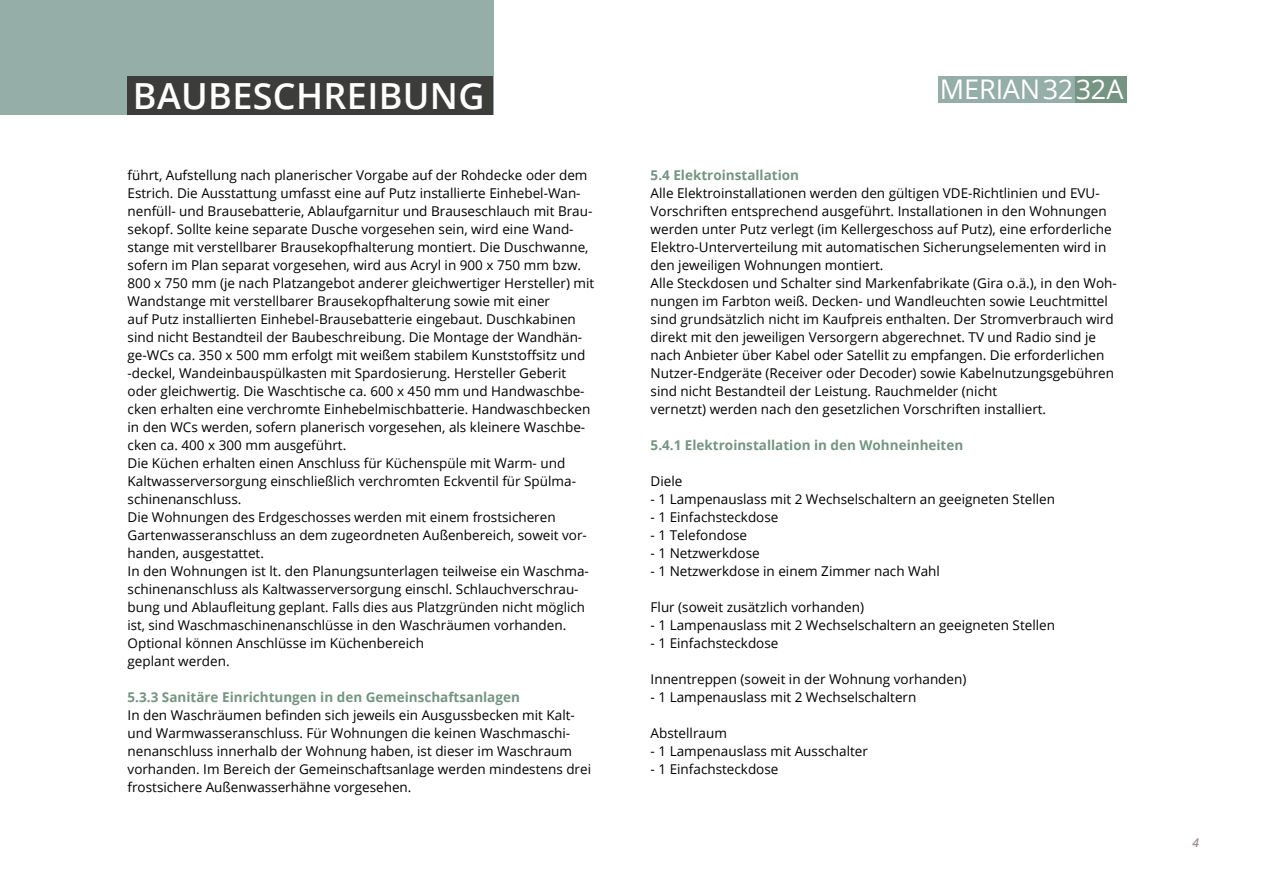
<style>
.page{position:relative;width:1263px;height:893px;background:#fff}
.page>*{position:absolute;margin:0;border:0;box-sizing:border-box;transform-origin:0 0}
.t1{font:600 36px "Open Sans";letter-spacing:.01em;color:#fff}
.t2{font:300 36px "Open Sans";letter-spacing:.01em;color:#fff}
.t3{font:27px "Open Sans";color:#fff}
.t4{font:13.5px/18px "Open Sans";color:#000}
.t5{font:700 13.5px "Open Sans";color:#759582}
.t6{font:italic 600 12px "Open Sans";color:#9b928e}
</style>
<div class="page">
<div style="left:938px;top:77px;width:137px;height:26px;background:#95afa8"></div>
<div style="left:1075px;top:77px;width:52px;height:26px;background:#759582"></div>
<div style="left:0;top:0;width:493px;height:115px;background:#95afa8"></div>
<div style="left:128px;top:77px;width:365px;height:38px;background:#3c3c3b"></div>
<h1 class="t1" style="left:133px;top:71px;width:353px">BAUBESCHREIBUNG</h1>
<h2 class="t3" style="left:940px;top:71px;width:186px">MERIAN3232A</h2>
<h1 class="t2" style="left:133px;top:71px;width:224px">WOHNUNG 1</h1>
<p class="t4" style="left:128px;top:166px;width:468px">führt, Aufstellung nach planerischer Vorgabe auf der Rohdecke oder dem Estrich. Die Ausstattung umfasst eine auf Putz installierte Einhebel-Wan&shy;nenfüll- und Brausebatterie, Ablaufgarnitur und Brauseschlauch mit Brau&shy;sekopf. Sollte keine separate Dusche vorgesehen sein, wird eine Wand&shy;stange mit verstellbarer Brausekopfhalterung montiert. Die Duschwanne, sofern im Plan separat vorgesehen, wird aus Acryl in 900 x 750 mm bzw.<br>800 x 750 mm (je nach Platzangebot anderer gleichwertiger Hersteller) mit Wandstange mit verstellbarer Brausekopfhalterung sowie mit einer<br>auf Putz installierten Einhebel-Brausebatterie eingebaut. Duschkabinen sind nicht Bestandteil der Baubeschreibung. Die Montage der Wandhän&shy;ge-WCs ca. 350 x 500 mm erfolgt mit weißem stabilem Kunststoffsitz und -deckel, Wandeinbauspülkasten mit Spardosierung. Hersteller Geberit oder gleichwertig. Die Waschtische ca. 600 x 450 mm und Handwaschbe&shy;cken erhalten eine verchromte Einhebelmischbatterie. Handwaschbecken in den WCs werden, sofern planerisch vorgesehen, als kleinere Waschbe&shy;cken ca. 400 x 300 mm ausgeführt.<br>Die Küchen erhalten einen Anschluss für Küchenspüle mit Warm- und Kaltwasserversorgung einschließlich verchromten Eckventil für Spülma&shy;schinenanschluss.<br>Die Wohnungen des Erdgeschosses werden mit einem frostsicheren Gartenwasseranschluss an dem zugeordneten Außenbereich, soweit vor&shy;handen, ausgestattet.<br>In den Wohnungen ist lt. den Planungsunterlagen teilweise ein Waschma&shy;schinenanschluss als Kaltwasserversorgung einschl. Schlauchverschrau&shy;bung und Ablaufleitung geplant. Falls dies aus Platzgründen nicht möglich ist, sind Waschmaschinenanschlüsse in den Waschräumen vorhanden.<br>Optional können Anschlüsse im Küchenbereich<br>geplant werden.</p>
<p class="t5" style="left:128px;top:688px;width:394px">5.3.3 Sanitäre Einrichtungen in den Gemeinschaftsanlagen</p>
<p class="t4" style="left:128px;top:706px;width:465px">In den Waschräumen befinden sich jeweils ein Ausgussbecken mit Kalt&shy;und Warmwasseranschluss. Für Wohnungen die keinen Waschmaschi&shy;nenanschluss innerhalb der Wohnung haben, ist dieser im Waschraum vorhanden. Im Bereich der Gemeinschaftsanlage werden mindestens drei frostsichere Außenwasserhähne vorgesehen.</p>
<p class="t5" style="left:651px;top:166px;width:150px">5.4 Elektroinstallation</p>
<p class="t4" style="left:651px;top:184px;width:468px">Alle Elektroinstallationen werden den gültigen VDE-Richtlinien und EVU-Vorschriften entsprechend ausgeführt. Installationen in den Wohnungen werden unter Putz verlegt (im Kellergeschoss auf Putz), eine erforderliche Elektro-Unterverteilung mit automatischen Sicherungselementen wird in den jeweiligen Wohnungen montiert.<br>Alle Steckdosen und Schalter sind Markenfabrikate (Gira o.ä.), in den Woh&shy;nungen im Farbton weiß. Decken- und Wandleuchten sowie Leuchtmittel sind grundsätzlich nicht im Kaufpreis enthalten. Der Stromverbrauch wird direkt mit den jeweiligen Versorgern abgerechnet. TV und Radio sind je nach Anbieter über Kabel oder Satellit zu empfangen. Die erforderlichen Nutzer-Endgeräte (Receiver oder Decoder) sowie Kabelnutzungsgebühren sind nicht Bestandteil der Leistung. Rauchmelder (nicht<br>vernetzt) werden nach den gesetzlichen Vorschriften installiert.</p>
<p class="t5" style="left:651px;top:436px;width:314px">5.4.1 Elektroinstallation in den Wohneinheiten</p>
<p class="t4" style="left:651px;top:472px;width:33px">Diele</p>
<p class="t4" style="left:651px;top:490px;width:406px">- 1 Lampenauslass mit 2 Wechselschaltern an geeigneten Stellen</p>
<p class="t4" style="left:651px;top:508px;width:129px">- 1 Einfachsteckdose</p>
<p class="t4" style="left:651px;top:526px;width:98px">- 1 Telefondose</p>
<p class="t4" style="left:651px;top:544px;width:111px">- 1 Netzwerkdose</p>
<p class="t4" style="left:651px;top:562px;width:291px">- 1 Netzwerkdose in einem Zimmer nach Wahl</p>
<p class="t4" style="left:651px;top:598px;width:215px">Flur (soweit zusätzlich vorhanden)</p>
<p class="t4" style="left:651px;top:616px;width:406px">- 1 Lampenauslass mit 2 Wechselschaltern an geeigneten Stellen</p>
<p class="t4" style="left:651px;top:634px;width:129px">- 1 Einfachsteckdose</p>
<p class="t4" style="left:651px;top:670px;width:317px">Innentreppen (soweit in der Wohnung vorhanden)</p>
<p class="t4" style="left:651px;top:688px;width:267px">- 1 Lampenauslass mit 2 Wechselschaltern</p>
<p class="t4" style="left:651px;top:724px;width:78px">Abstellraum</p>
<p class="t4" style="left:651px;top:742px;width:219px">- 1 Lampenauslass mit Ausschalter</p>
<p class="t4" style="left:651px;top:760px;width:129px">- 1 Einfachsteckdose</p>
<p class="t6" style="left:1192px;top:834px;width:8px">4</p>
</div>
